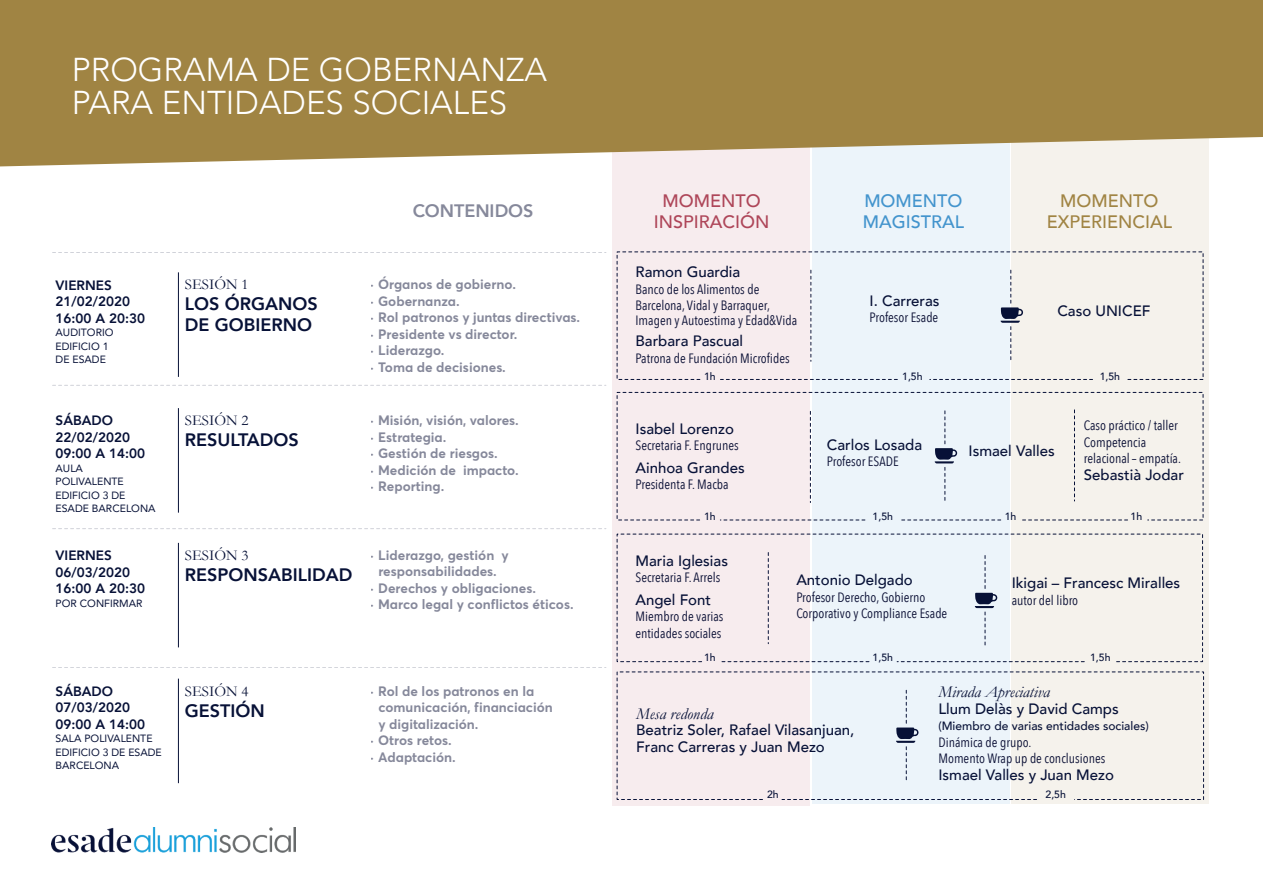
<style>
.page{position:relative;width:1263px;height:893px;background:#fff}
.page>*{position:absolute;margin:0;border:0;box-sizing:border-box;transform-origin:0 0}
.t1{font:300 33px/33px "Avenir";color:#fff}
.t2{font:800 18px/21px "Avenir";color:#071137}
.t3{font:500 18px/21px "Avenir";color:#a08443;text-align:center}
.t4{font:500 18px/21px "Avenir";color:#ae4659;text-align:center}
.t5{font:500 18px/21px "Avenir";color:#4394cd}
.t6{font:800 18px "Avenir";color:#0c1136}
.t7{font:italic 16.5px "Garamond";color:#071137}
.t8{font:500 15px/16.5px "Avenir";color:#071137}
.t9{font:15px "Garamond";color:#071137}
.t10{font:13.5px/16.5px "Avenir Next Condensed";color:#0c1136}
.t11{font:700 13.5px/16.5px "Averta";color:#0c1136}
.t12{font:800 13.5px/16.5px "Avenir";color:#071137}
.t13{font:500 12px "Avenir";color:#071137}
.t14{font:10.5px/13.5px "Avenir";color:#071137}
.t15{font:500 10.5px "Avenir";color:#071137}
</style>
<div class="page">
<div style="left:1012px;top:114px;width:197px;height:690px;background:#f5f2ec"></div>
<div style="left:613px;top:116px;width:197px;height:690px;background:#f7ecee"></div>
<div style="left:813px;top:114px;width:197px;height:690px;background:#ecf4fa"></div>
<svg style="left:0;top:0;width:1263px;height:166px;background:#a78d52"></svg>
<img style="left:52px;top:827px;width:243px;height:26px">
<hr style="left:178px;top:272px;width:1px;height:105px;background:#071137">
<hr style="left:178px;top:408px;width:1px;height:105px;background:#071137">
<hr style="left:178px;top:543px;width:1px;height:104px;background:#071137">
<hr style="left:178px;top:679px;width:1px;height:104px;background:#071137">
<svg style="left:616px;top:251px;width:588px;height:129px"></svg>
<svg style="left:616px;top:392px;width:588px;height:129px"></svg>
<svg style="left:616px;top:533px;width:587px;height:129px"></svg>
<svg style="left:616px;top:671px;width:588px;height:129px"></svg>
<svg style="left:782px;top:799px;width:254px;height:1px"></svg>
<svg style="left:810px;top:270px;width:1px;height:91px"></svg>
<svg style="left:810px;top:411px;width:1px;height:91px"></svg>
<svg style="left:768px;top:552px;width:1px;height:92px"></svg>
<svg style="left:1074px;top:410px;width:1px;height:91px"></svg>
<svg style="left:1001px;top:270px;width:22px;height:91px"></svg>
<svg style="left:935px;top:411px;width:22px;height:90px"></svg>
<svg style="left:975px;top:555px;width:22px;height:91px"></svg>
<svg style="left:896px;top:690px;width:23px;height:91px"></svg>
<svg style="left:53px;top:385px;width:553px;height:1px"></svg>
<svg style="left:53px;top:252px;width:553px;height:1px"></svg>
<svg style="left:53px;top:528px;width:553px;height:1px"></svg>
<svg style="left:53px;top:667px;width:553px;height:1px"></svg>
<h1 class="t1" style="left:72px;top:53px;width:477px">PROGRAMA DE GOBERNANZA<br>PARA ENTIDADES SOCIALES</h1>
<p class="t12" style="left:56px;top:277px;width:91px">VIERNES<br>21/02/2020<br>16:00 A 20:30</p>
<p class="t14" style="left:56px;top:325px;width:59px">AUDITORIO<br>EDIFICIO 1<br>DE ESADE</p>
<p class="t12" style="left:56px;top:412px;width:91px">SÁBADO<br>22/02/2020<br>09:00 A 14:00</p>
<p class="t14" style="left:56px;top:461px;width:101px">AULA<br>POLIVALENTE<br>EDIFICIO 3 DE<br>ESADE BARCELONA</p>
<p class="t12" style="left:56px;top:547px;width:91px">VIERNES<br>06/03/2020<br>16:00 A 20:30</p>
<p class="t14" style="left:56px;top:596px;width:88px">POR CONFIRMAR</p>
<h2 class="t6" style="left:412px;top:197px;width:123px">CONTENIDOS</h2>
<p class="t9" style="left:185px;top:276px;width:65px">SESIÓN 1</p>
<h2 class="t2" style="left:185px;top:294px;width:134px">LOS ÓRGANOS<br>DE GOBIERNO</h2>
<p class="t9" style="left:185px;top:411px;width:65px">SESIÓN 2</p>
<h2 class="t2" style="left:185px;top:429px;width:116px">RESULTADOS</h2>
<p class="t11" style="left:371px;top:276px;width:211px">· Órganos de gobierno.<br>· Gobernanza.<br>· Rol patronos y juntas directivas. · Presidente vs director.<br>· Liderazgo.<br>· Toma de decisiones.</p>
<p class="t11" style="left:371px;top:412px;width:149px">· Misión, visión, valores. · Estrategia.<br>· Gestión de riesgos.<br>· Medición de impacto. · Reporting.</p>
<p class="t9" style="left:185px;top:546px;width:65px">SESIÓN 3</p>
<h2 class="t2" style="left:185px;top:564px;width:169px">RESPONSABILIDAD</h2>
<p class="t11" style="left:371px;top:547px;width:139px">· Liderazgo, gestión y</p>
<p class="t11" style="left:378px;top:563px;width:120px">responsabilidades.</p>
<p class="t11" style="left:371px;top:580px;width:167px">· Derechos y obligaciones.</p>
<p class="t11" style="left:371px;top:596px;width:204px">· Marco legal y conflictos éticos.</p>
<p class="t12" style="left:56px;top:683px;width:91px">SÁBADO<br>07/03/2020<br>09:00 A 14:00</p>
<p class="t14" style="left:56px;top:732px;width:108px">SALA POLIVALENTE<br>EDIFICIO 3 DE ESADE<br>BARCELONA</p>
<p class="t9" style="left:185px;top:682px;width:65px">SESIÓN 4</p>
<h2 class="t2" style="left:185px;top:700px;width:81px">GESTIÓN</h2>
<p class="t11" style="left:371px;top:682px;width:165px">· Rol de los patronos en la</p>
<p class="t11" style="left:378px;top:699px;width:176px">comunicación, financiación</p>
<p class="t11" style="left:378px;top:715px;width:102px">y digitalización.</p>
<p class="t11" style="left:371px;top:732px;width:82px">· Otros retos.</p>
<p class="t11" style="left:371px;top:748px;width:86px">· Adaptación.</p>
<h2 class="t4" style="left:654px;top:189px;width:117px">MOMENTO<br>INSPIRACIÓN</h2>
<h2 class="t5" style="left:863px;top:189px;width:103px">MOMENTO<br>MAGISTRAL</h2>
<h2 class="t3" style="left:1047px;top:189px;width:127px">MOMENTO<br>EXPERIENCIAL</h2>
<p class="t8" style="left:635px;top:263px;width:106px">Ramon Guardia</p>
<p class="t10" style="left:635px;top:281px;width:163px;line-height:15.8px">Banco de los Alimentos de<br>Barcelona, Vidal y Barraquer,<br>Imagen y Autoestima y Edad&amp;Vida</p>
<p class="t8" style="left:635px;top:332px;width:109px">Barbara Pascual</p>
<p class="t10" style="left:635px;top:349px;width:156px">Patrona de Fundación Microfides</p>
<p class="t15" style="left:704px;top:367px;width:13px">1h</p>
<p class="t8" style="left:635px;top:419px;width:100px">Isabel Lorenzo</p>
<p class="t10" style="left:635px;top:436px;width:105px">Secretaria F. Engrunes</p>
<p class="t8" style="left:635px;top:458px;width:111px">Ainhoa Grandes</p>
<p class="t10" style="left:635px;top:475px;width:95px">Presidenta F. Macba</p>
<p class="t8" style="left:869px;top:292px;width:72px">I. Carreras</p>
<p class="t10" style="left:869px;top:309px;width:70px">Profesor Esade</p>
<p class="t8" style="left:1057px;top:302px;width:95px">Caso UNICEF</p>
<p class="t15" style="left:902px;top:367px;width:22px">1,5h</p>
<p class="t15" style="left:1100px;top:367px;width:22px">1,5h</p>
<p class="t8" style="left:827px;top:435px;width:97px">Carlos Losada</p>
<p class="t10" style="left:827px;top:452px;width:73px">Profesor ESADE</p>
<p class="t8" style="left:968px;top:441px;width:88px">Ismael Valles</p>
<p class="t10" style="left:1084px;top:417px;width:99px">Caso práctico / taller<br>Competencia relacional– empatía.</p>
<p class="t8" style="left:1084px;top:466px;width:102px">Sebastià Jodar</p>
<p class="t15" style="left:704px;top:507px;width:13px">1h</p>
<p class="t15" style="left:872px;top:507px;width:22px">1,5h</p>
<p class="t8" style="left:635px;top:552px;width:94px">Maria Iglesias</p>
<p class="t10" style="left:635px;top:569px;width:86px">Secretaria F. Arrels</p>
<p class="t8" style="left:635px;top:591px;width:77px">Angel Font</p>
<p class="t10" style="left:635px;top:608px;width:90px">Miembro de varias entidades sociales</p>
<p class="t8" style="left:796px;top:571px;width:118px">Antonio Delgado</p>
<p class="t10" style="left:796px;top:588px;width:152px">Profesor Derecho, Gobierno<br>Corporativo y Compliance Esade</p>
<p class="t15" style="left:1005px;top:507px;width:13px">1h</p>
<p class="t15" style="left:1130px;top:507px;width:13px">1h</p>
<p class="t8" style="left:1012px;top:574px;width:170px">Ikigai – Francesc Miralles</p>
<p class="t10" style="left:1012px;top:591px;width:68px">autor del libro</p>
<p class="t15" style="left:704px;top:648px;width:13px">1h</p>
<p class="t7" style="left:636px;top:704px;width:79px">Mesa redonda</p>
<p class="t8" style="left:636px;top:721px;width:220px">Beatriz Soler, Rafael Vilasanjuan,<br>Franc Carreras y Juan Mezo</p>
<p class="t15" style="left:872px;top:648px;width:22px">1,5h</p>
<p class="t15" style="left:1090px;top:648px;width:22px">1,5h</p>
<p class="t7" style="left:938px;top:682px;width:113px">Mirada Apreciativa</p>
<p class="t8" style="left:938px;top:699px;width:182px">Llum Delàs y David Camps</p>
<p class="t13" style="left:938px;top:716px;width:212px">(Miembro de varias entidades sociales)</p>
<p class="t10" style="left:938px;top:733px;width:168px">Dinámica de grupo.<br>Momento Wrap up de conclusiones</p>
<p class="t8" style="left:938px;top:765px;width:177px">Ismael Valles y Juan Mezo</p>
<p class="t15" style="left:767px;top:785px;width:13px">2h</p>
<p class="t15" style="left:1045px;top:785px;width:22px">2,5h</p>
</div>
